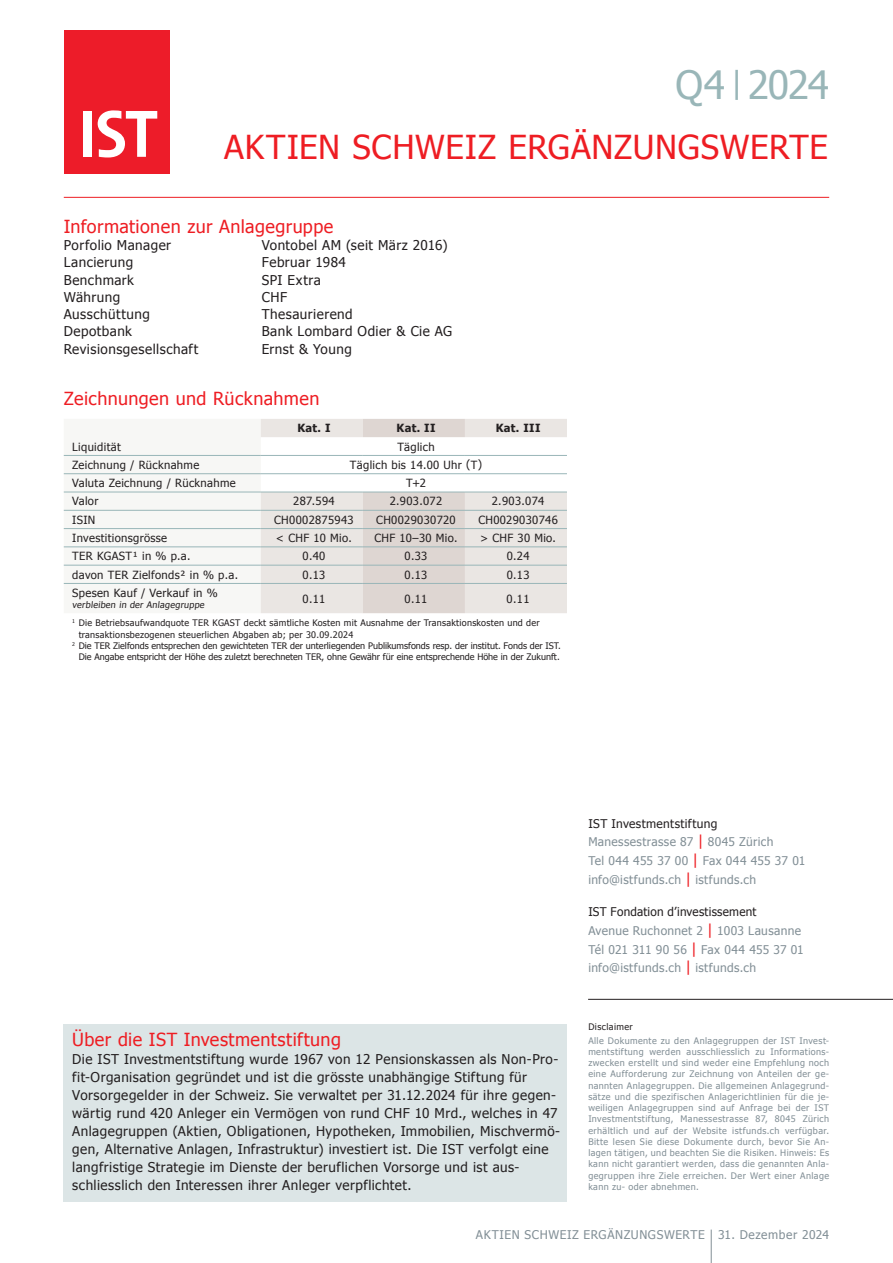
<style>
.page{position:relative;width:893px;height:1263px;background:#fff}
.page>*{position:absolute;margin:0;border:0;box-sizing:border-box;transform-origin:0 0}
.t1{font:39px "Tahoma";letter-spacing:-.03em;color:#99b6b8}
.t2{font:33px "Tahoma";letter-spacing:.02em;color:#ee1d23}
.t3{font:18px "Tahoma";letter-spacing:.02em;color:#ee1d23}
.t4{font:13.5px/18px "Tahoma";letter-spacing:.035em;color:#231f20}
.t5{font:12px/18.8px "Tahoma";letter-spacing:.03em;color:#828f96}
.t6{font:12px "Tahoma";letter-spacing:.05em;color:#828f96}
.t7{font:11.25px "Tahoma";letter-spacing:.03em;color:#231f20}
.t8{font:700 11.25px "Tahoma";letter-spacing:.03em;color:#231f20}
.t9{font:9px/11.2px "Tahoma";letter-spacing:.045em;color:#828f96;text-align:justify}
.t10{font:9px "Tahoma";color:#231f20}
.t11{font:9px "Tahoma";letter-spacing:.03em;color:#231f20}
.t12{font:9px "Tahoma";letter-spacing:.045em;color:#231f20}
.s1{font-size:31.5px}
.s2{color:#231f20}
.s3{font-size:15px;color:#ee1d23}
</style>
<div class="page">
<hr style="left:711px;top:1229px;width:1px;height:34px;background:#828f96">
<div style="left:65px;top:31px;width:105px;height:143px;background:#ed1c29"></div>
<div style="left:83px;top:111px;width:9px;height:46px;background:#fff"></div>
<svg style="left:98px;top:110px;width:59px;height:47px"></svg>
<hr style="left:64px;top:197px;width:765px;height:1px;background:#ee1d23">
<div style="left:64px;top:419px;width:197px;height:194px;background:#f7f7f5"></div>
<svg style="left:261px;top:419px;width:306px;height:194px;fill:#eae6e3"></svg>
<svg style="left:363px;top:419px;width:102px;height:194px"></svg>
<hr style="left:64px;top:455px;width:197px;height:1px;background:#99b6b8">
<hr style="left:261px;top:455px;width:102px;height:1px;background:#99b6b8">
<hr style="left:363px;top:455px;width:102px;height:1px;background:#99b6b8">
<hr style="left:465px;top:455px;width:102px;height:1px;background:#99b6b8">
<hr style="left:64px;top:473px;width:197px;height:1px;background:#99b6b8">
<hr style="left:261px;top:473px;width:102px;height:1px;background:#99b6b8">
<hr style="left:363px;top:473px;width:102px;height:1px;background:#99b6b8">
<hr style="left:465px;top:473px;width:102px;height:1px;background:#99b6b8">
<hr style="left:64px;top:492px;width:197px;height:1px;background:#99b6b8">
<hr style="left:64px;top:510px;width:197px;height:1px;background:#99b6b8">
<hr style="left:261px;top:510px;width:102px;height:1px;background:#99b6b8">
<hr style="left:363px;top:510px;width:102px;height:1px;background:#99b6b8">
<hr style="left:465px;top:510px;width:102px;height:1px;background:#99b6b8">
<hr style="left:64px;top:528px;width:197px;height:1px;background:#99b6b8">
<hr style="left:261px;top:528px;width:102px;height:1px;background:#99b6b8">
<hr style="left:363px;top:528px;width:102px;height:1px;background:#99b6b8">
<hr style="left:465px;top:528px;width:102px;height:1px;background:#99b6b8">
<hr style="left:64px;top:547px;width:197px;height:1px;background:#99b6b8">
<hr style="left:261px;top:547px;width:102px;height:1px;background:#99b6b8">
<hr style="left:363px;top:547px;width:102px;height:1px;background:#99b6b8">
<hr style="left:465px;top:547px;width:102px;height:1px;background:#99b6b8">
<hr style="left:64px;top:565px;width:197px;height:1px;background:#99b6b8">
<hr style="left:261px;top:565px;width:102px;height:1px;background:#99b6b8">
<hr style="left:363px;top:565px;width:102px;height:1px;background:#99b6b8">
<hr style="left:465px;top:565px;width:102px;height:1px;background:#99b6b8">
<hr style="left:64px;top:583px;width:197px;height:1px;background:#99b6b8">
<hr style="left:261px;top:583px;width:102px;height:1px;background:#99b6b8">
<hr style="left:363px;top:583px;width:102px;height:1px;background:#99b6b8">
<hr style="left:465px;top:583px;width:102px;height:1px;background:#99b6b8">
<hr style="left:261px;top:492px;width:102px;height:1px;background:#99b6b8">
<hr style="left:363px;top:492px;width:102px;height:1px;background:#99b6b8">
<hr style="left:465px;top:492px;width:102px;height:1px;background:#99b6b8">
<hr style="left:588px;top:999px;width:305px;height:1px;background:#231f20">
<div style="left:64px;top:1024px;width:503px;height:177px;background:#dce5e6"></div>
<h1 class="t1" style="left:675px;top:59px;width:155px">Q4 <span class="s1">|</span> 2024</h1>
<h2 class="t2" style="left:224px;top:125px;width:605px">AKTIEN SCHWEIZ ERGÄNZUNGSWERTE</h2>
<h3 class="t3" style="left:64px;top:214px;width:271px">Informationen zur Anlagegruppe</h3>
<p class="t4" style="left:64px;top:235px;width:109px">Porfolio Manager</p>
<p class="t4" style="left:262px;top:235px;width:187px">Vontobel AM (seit März 2016)</p>
<p class="t4" style="left:64px;top:253px;width:71px">Lancierung</p>
<p class="t4" style="left:262px;top:253px;width:86px">Februar 1984</p>
<p class="t4" style="left:64px;top:270px;width:72px">Benchmark</p>
<p class="t4" style="left:262px;top:270px;width:60px">SPI Extra</p>
<p class="t4" style="left:64px;top:287px;width:58px">Währung</p>
<p class="t4" style="left:262px;top:287px;width:27px">CHF</p>
<p class="t4" style="left:64px;top:304px;width:88px">Ausschüttung</p>
<p class="t4" style="left:262px;top:304px;width:93px">Thesaurierend</p>
<p class="t4" style="left:64px;top:322px;width:70px">Depotbank</p>
<p class="t4" style="left:262px;top:322px;width:192px">Bank Lombard Odier &amp; Cie AG</p>
<p class="t4" style="left:64px;top:339px;width:136px">Revisionsgesellschaft</p>
<p class="t4" style="left:262px;top:339px;width:92px">Ernst &amp; Young</p>
<h3 class="t3" style="left:64px;top:387px;width:257px">Zeichnungen und Rücknahmen</h3>
<p class="t8" style="left:297px;top:420px;width:35px">Kat. I</p>
<p class="t8" style="left:397px;top:420px;width:40px">Kat. II</p>
<p class="t8" style="left:496px;top:420px;width:46px">Kat. III</p>
<p class="t7" style="left:72px;top:439px;width:50px">Liquidität</p>
<p class="t7" style="left:397px;top:439px;width:39px">Täglich</p>
<p class="t7" style="left:72px;top:457px;width:128px">Zeichnung / Rücknahme</p>
<p class="t7" style="left:350px;top:457px;width:134px">Täglich bis 14.00 Uhr (T)</p>
<p class="t7" style="left:72px;top:475px;width:165px">Valuta Zeichnung / Rücknahme</p>
<p class="t7" style="left:406px;top:475px;width:21px">T+2</p>
<p class="t7" style="left:72px;top:494px;width:28px">Valor</p>
<p class="t7" style="left:293px;top:494px;width:43px">287.594</p>
<p class="t7" style="left:390px;top:494px;width:54px">2.903.072</p>
<p class="t7" style="left:492px;top:494px;width:54px">2.903.074</p>
<p class="t7" style="left:72px;top:512px;width:25px">ISIN</p>
<p class="t7" style="left:274px;top:512px;width:81px">CH0002875943</p>
<p class="t7" style="left:376px;top:512px;width:81px">CH0029030720</p>
<p class="t7" style="left:478px;top:512px;width:81px">CH0029030746</p>
<p class="t7" style="left:72px;top:530px;width:96px">Investitionsgrösse</p>
<p class="t7" style="left:276px;top:530px;width:77px">&lt; CHF 10 Mio.</p>
<p class="t7" style="left:374px;top:530px;width:85px">CHF 10–30 Mio.</p>
<p class="t7" style="left:480px;top:530px;width:77px">&gt; CHF 30 Mio.</p>
<p class="t7" style="left:72px;top:549px;width:120px">TER KGAST¹ in % p.a.</p>
<p class="t7" style="left:303px;top:549px;width:24px">0.40</p>
<p class="t7" style="left:405px;top:549px;width:24px">0.33</p>
<p class="t7" style="left:507px;top:549px;width:24px">0.24</p>
<p class="t7" style="left:72px;top:567px;width:167px">davon TER Zielfonds² in % p.a.</p>
<p class="t7" style="left:303px;top:567px;width:24px">0.13</p>
<p class="t7" style="left:405px;top:567px;width:24px">0.13</p>
<p class="t7" style="left:507px;top:567px;width:24px">0.13</p>
<p class="t7" style="left:72px;top:585px;width:147px">Spesen Kauf / Verkauf in %</p>
<p class="t10" style="left:72px;top:599px;width:135px">verbleiben in der Anlagegruppe</p>
<p class="t7" style="left:303px;top:591px;width:24px">0.11</p>
<p class="t7" style="left:405px;top:591px;width:24px">0.11</p>
<p class="t7" style="left:507px;top:591px;width:24px">0.11</p>
<p class="t11" style="left:72px;top:617px;width:469px"><sup>1</sup> Die Betriebsaufwandquote TER KGAST deckt sämtliche Kosten mit Ausnahme der Transaktionskosten und der</p>
<p class="t11" style="left:79px;top:628px;width:276px">transaktionsbezogenen steuerlichen Abgaben ab; per 30.09.2024</p>
<p class="t10" style="left:72px;top:640px;width:490px"><sup>2</sup> Die TER Zielfonds entsprechen den gewichteten TER der unterliegenden Publikumsfonds resp. der institut. Fonds der IST.</p>
<p class="t10" style="left:79px;top:651px;width:482px">Die Angabe entspricht der Höhe des zuletzt berechneten TER, ohne Gewähr für eine entsprechende Höhe in der Zukunft.</p>
<h3 class="t3" style="left:72px;top:1027px;width:270px">Über die IST Investmentstiftung</h3>
<p class="t4" style="left:72px;top:1049px;width:489px">Die IST Investmentstiftung wurde 1967 von 12 Pensionskassen als Non-Pro&shy;fit-Organisation gegründet und ist die grösste unabhängige Stiftung für Vorsorgegelder in der Schweiz. Sie verwaltet per 31.12.2024 für ihre gegen&shy;wärtig rund 420 Anleger ein Vermögen von rund CHF 10 Mrd., welches in 47<br>Anlagegruppen (Aktien, Obligationen, Hypotheken, Immobilien, Mischvermö&shy;gen, Alternative Anlagen, Infrastruktur) investiert ist. Die IST verfolgt eine langfristige Strategie im Dienste der beruflichen Vorsorge und ist aus&shy;schliesslich den Interessen ihrer Anleger verpflichtet.</p>
<p class="t5" style="left:588px;top:813px;width:218px"><span class="s2">IST Investmentstiftung<br></span>Manessestrasse 87 <span class="s3">|</span> 8045 Zürich<br>Tel 044 455 37 00 <span class="s3">|</span> Fax 044 455 37 01 info@istfunds.ch <span class="s3">|</span> istfunds.ch</p>
<p class="t5" style="left:588px;top:902px;width:217px"><span class="s2">IST Fondation dʼinvestissement<br></span>Avenue Ruchonnet 2 <span class="s3">|</span> 1003 Lausanne Tél 021 311 90 56 <span class="s3">|</span> Fax 044 455 37 01 info@istfunds.ch <span class="s3">|</span> istfunds.ch</p>
<p class="t12" style="left:588px;top:1021px;width:46px">Disclaimer</p>
<p class="t9" style="left:588px;top:1034px;width:242px">Alle Dokumente zu den Anlagegruppen der IST Invest&shy;mentstiftung werden ausschliesslich zu Informations&shy;zwecken erstellt und sind weder eine Empfehlung noch eine Aufforderung zur Zeichnung von Anteilen der ge&shy;nannten Anlagegruppen. Die allgemeinen Anlagegrund&shy;sätze und die spezifischen Anlagerichtlinien für die je&shy;weiligen Anlagegruppen sind auf Anfrage bei der IST Investmentstiftung, Manessestrasse 87, 8045 Zürich erhältlich und auf der Website istfunds.ch verfügbar.<br>Bitte lesen Sie diese Dokumente durch, bevor Sie An&shy;lagen tätigen, und beachten Sie die Risiken. Hinweis: Es kann nicht garantiert werden, dass die genannten Anla&shy;gegruppen ihre Ziele erreichen. Der Wert einer Anlage kann zu- oder abnehmen.</p>
<p class="t6" style="left:476px;top:1227px;width:355px">AKTIEN SCHWEIZ ERGÄNZUNGSWERTE 31. Dezember 2024</p>
</div>
